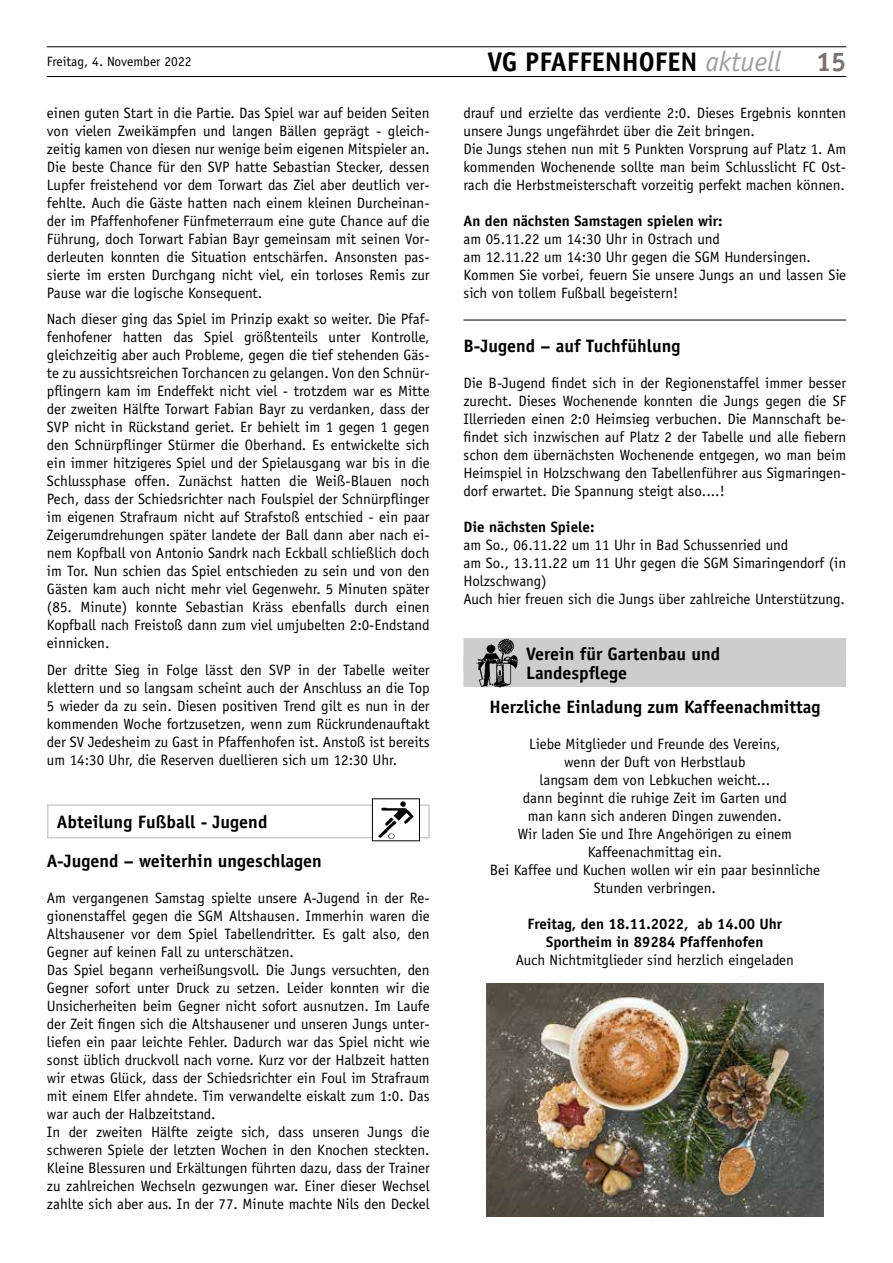
<style>
.page{position:relative;width:893px;height:1263px;background:#fff}
.page>*{position:absolute;margin:0;border:0;box-sizing:border-box;transform-origin:0 0}
.t1{font:700 27px "Officina Sans";color:#000}
.t2{font:700 27px "Officina Sans";color:#787370}
.t3{font:700 18px/39.6px "Officina Sans";color:#000}
.t4{font:15px/18px "Officina Sans";color:#000;text-align:justify}
.t5{font:700 15px/18px "Officina Sans";color:#000;text-align:center}
.t6{font:13.5px "Officina Sans";color:#000}
.s1{font-weight:400;font-style:italic;font-size:28.35px;color:#a19f9d}
</style>
<div class="page">
<hr style="left:47px;top:76px;width:799px;height:1px;background:#000">
<hr style="left:47px;top:47px;width:799px;height:1px;background:#000">
<div style="left:47px;top:804px;width:383px;height:34px;border:2px solid #cecdcd"></div>
<div style="left:372px;top:799px;width:47px;height:42px;background:#fff"></div>
<img style="left:378px;top:801px;width:36px;height:38px">
<div style="left:372px;top:798px;width:48px;height:43px;border:1px solid #000"></div>
<hr style="left:463px;top:320px;width:383px;height:1px;background:#000">
<div style="left:463px;top:638px;width:383px;height:33px;background:#cecdcd"></div>
<div style="left:463px;top:657px;width:383px;height:30px;background:#cecdcd"></div>
<img style="left:476px;top:638px;width:41px;height:49px">
<img style="left:486px;top:984px;width:337px;height:232px">
<h1 class="t1" style="left:487px;top:45px;width:295px">VG PFAFFENHOFEN <span class="s1">aktuell</span></h1>
<p class="t6" style="left:47px;top:53px;width:146px">Freitag, 4. November 2022</p>
<h1 class="t2" style="left:816px;top:45px;width:32px">15</h1>
<p class="t4" style="left:47px;top:104px;width:384px">einen guten Start in die Partie. Das Spiel war auf beiden Seiten von vielen Zweikämpfen und langen Bällen geprägt - gleich&shy;zeitig kamen von diesen nur wenige beim eigenen Mitspieler an.<br>Die beste Chance für den SVP hatte Sebastian Stecker, dessen Lupfer freistehend vor dem Torwart das Ziel aber deutlich ver&shy;fehlte. Auch die Gäste hatten nach einem kleinen Durcheinan&shy;der im Pfaffenhofener Fünfmeterraum eine gute Chance auf die Führung, doch Torwart Fabian Bayr gemeinsam mit seinen Vor&shy;derleuten konnten die Situation entschärfen. Ansonsten pas&shy;sierte im ersten Durchgang nicht viel, ein torloses Remis zur Pause war die logische Konsequent.</p>
<p class="t4" style="left:47px;top:310px;width:384px">Nach dieser ging das Spiel im Prinzip exakt so weiter. Die Pfaf&shy;fenhofener hatten das Spiel größtenteils unter Kontrolle, gleichzeitig aber auch Probleme, gegen die tief stehenden Gäs&shy;te zu aussichtsreichen Torchancen zu gelangen. Von den Schnür&shy;pflingern kam im Endeffekt nicht viel - trotzdem war es Mitte der zweiten Hälfte Torwart Fabian Bayr zu verdanken, dass der SVP nicht in Rückstand geriet. Er behielt im 1 gegen 1 gegen den Schnürpflinger Stürmer die Oberhand. Es entwickelte sich ein immer hitzigeres Spiel und der Spielausgang war bis in die Schlussphase offen. Zunächst hatten die Weiß-Blauen noch Pech, dass der Schiedsrichter nach Foulspiel der Schnürpflinger im eigenen Strafraum nicht auf Strafstoß entschied - ein paar Zeigerumdrehungen später landete der Ball dann aber nach ei&shy;nem Kopfball von Antonio Sandrk nach Eckball schließlich doch im Tor. Nun schien das Spiel entschieden zu sein und von den Gästen kam auch nicht mehr viel Gegenwehr. 5 Minuten später (85. Minute) konnte Sebastian Kräss ebenfalls durch einen Kopfball nach Freistoß dann zum viel umjubelten 2:0-Endstand einnicken.</p>
<p class="t4" style="left:47px;top:661px;width:384px">Der dritte Sieg in Folge lässt den SVP in der Tabelle weiter klettern und so langsam scheint auch der Anschluss an die Top 5 wieder da zu sein. Diesen positiven Trend gilt es nun in der kommenden Woche fortzusetzen, wenn zum Rückrundenauftakt der SV Jedesheim zu Gast in Pfaffenhofen ist. Anstoß ist bereits um 14:30 Uhr, die Reserven duellieren sich um 12:30 Uhr.</p>
<p class="t4" style="left:463px;top:104px;width:384px;text-align:left">drauf und erzielte das verdiente 2:0. Dieses Ergebnis konnten unsere Jungs ungefährdet über die Zeit bringen.<br>Die Jungs stehen nun mit 5 Punkten Vorsprung auf Platz 1. Am kommenden Wochenende sollte man beim Schlusslicht FC Ost&shy;rach die Herbstmeisterschaft vorzeitig perfekt machen können.</p>
<p class="t5" style="left:463px;top:211px;width:261px">An den nächsten Samstagen spielen wir:</p>
<p class="t4" style="left:463px;top:230px;width:384px;text-align:left">am 05.11.22 um 14:30 Uhr in Ostrach und<br>am 12.11.22 um 14:30 Uhr gegen die SGM Hundersingen.<br>Kommen Sie vorbei, feuern Sie unsere Jungs an und lassen Sie sich von tollem Fußball begeistern!</p>
<p class="t3" style="left:463px;top:326px;width:218px">B-Jugend – auf Tuchfühlung</p>
<p class="t4" style="left:463px;top:374px;width:384px">Die B-Jugend findet sich in der Regionenstaffel immer besser zurecht. Dieses Wochenende konnten die Jungs gegen die SF Illerrieden einen 2:0 Heimsieg verbuchen. Die Mannschaft be&shy;findet sich inzwischen auf Platz 2 der Tabelle und alle fiebern schon dem übernächsten Wochenende entgegen, wo man beim Heimspiel in Holzschwang den Tabellenführer aus Sigmaringen&shy;dorf erwartet. Die Spannung steigt also....!</p>
<p class="t5" style="left:463px;top:518px;width:133px">Die nächsten Spiele:</p>
<p class="t4" style="left:463px;top:536px;width:384px;text-align:left">am So., 06.11.22 um 11 Uhr in Bad Schussenried und<br>am So., 13.11.22 um 11 Uhr gegen die SGM Simaringendorf (in Holzschwang)<br>Auch hier freuen sich die Jungs über zahlreiche Unterstützung.</p>
<p class="t3" style="left:526px;top:644px;width:196px;line-height:19.5px">Verein für Gartenbau und<br>Landespflege</p>
<p class="t3" style="left:489px;top:687px;width:332px">Herzliche Einladung zum Kaffeenachmittag</p>
<p class="t4" style="left:490px;top:735px;width:332px;text-align:center">Liebe Mitglieder und Freunde des Vereins,<br>wenn der Duft von Herbstlaub<br>langsam dem von Lebkuchen weicht...<br>dann beginnt die ruhige Zeit im Garten und<br>man kann sich anderen Dingen zuwenden.<br>Wir laden Sie und Ihre Angehörigen zu einem Kaffeenachmittag ein.<br>Bei Kaffee und Kuchen wollen wir ein paar besinnliche Stunden verbringen.</p>
<p class="t5" style="left:527px;top:915px;width:256px">Freitag, den 18.11.2022, ab 14.00 Uhr<br>Sportheim in 89284 Pfaffenhofen</p>
<p class="t4" style="left:516px;top:951px;width:280px">Auch Nichtmitglieder sind herzlich eingeladen</p>
<p class="t3" style="left:47px;top:801px;width:277px;text-indent:10px">Abteilung Fußball - Jugend<br>A-Jugend – weiterhin ungeschlagen</p>
<p class="t4" style="left:47px;top:889px;width:384px;text-align:left">Am vergangenen Samstag spielte unsere A-Jugend in der Re&shy;gionenstaffel gegen die SGM Altshausen. Immerhin waren die Altshausener vor dem Spiel Tabellendritter. Es galt also, den Gegner auf keinen Fall zu unterschätzen.<br>Das Spiel begann verheißungsvoll. Die Jungs versuchten, den Gegner sofort unter Druck zu setzen. Leider konnten wir die Unsicherheiten beim Gegner nicht sofort ausnutzen. Im Laufe der Zeit fingen sich die Altshausener und unseren Jungs unter&shy;liefen ein paar leichte Fehler. Dadurch war das Spiel nicht wie sonst üblich druckvoll nach vorne. Kurz vor der Halbzeit hatten wir etwas Glück, dass der Schiedsrichter ein Foul im Strafraum mit einem Elfer ahndete. Tim verwandelte eiskalt zum 1:0. Das war auch der Halbzeitstand.<br>In der zweiten Hälfte zeigte sich, dass unseren Jungs die schweren Spiele der letzten Wochen in den Knochen steckten.<br>Kleine Blessuren und Erkältungen führten dazu, dass der Trainer zu zahlreichen Wechseln gezwungen war. Einer dieser Wechsel zahlte sich aber aus. In der 77. Minute machte Nils den Deckel</p>
</div>
